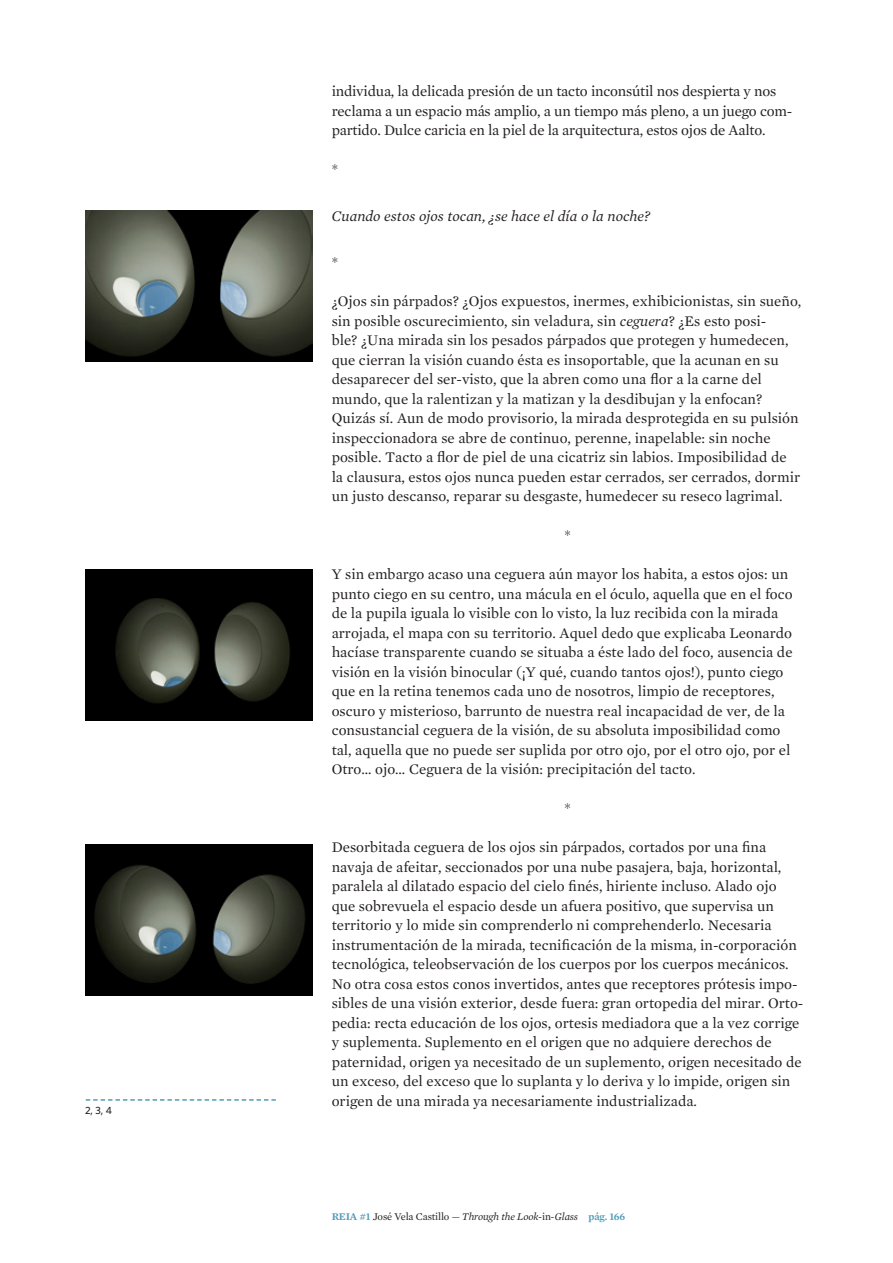
<style>
.page{position:relative;width:893px;height:1263px;background:#fff}
.page>*{position:absolute;margin:0;border:0;box-sizing:border-box;transform-origin:0 0}
.t1{font:15px/19.5px "Mercury Text G1";color:#231f20}
.t2{font:italic 15px "Mercury Text G1";color:#231f20}
.t3{font:italic 10.5px "Mercury Text G1";letter-spacing:-.015em;color:#231f20}
.t4{font:500 10.5px "Whitney";color:#231f20}
.s1{font-style:italic}
.s2{font-weight:600;font-style:normal;color:#509cb9}
.s3{font-style:normal}
</style>
<div class="page">
<img style="left:85px;top:210px;width:227px;height:151px">
<img style="left:85px;top:569px;width:227px;height:151px">
<img style="left:85px;top:844px;width:227px;height:151px">
<svg style="left:86px;top:1099px;width:190px;height:1px"></svg>
<p class="t4" style="left:85px;top:1103px;width:29px">2, 3, 4</p>
<p class="t1" style="left:332px;top:81px;width:462px">individua, la delicada presión de un tacto inconsútil nos despierta y nos reclama a un espacio más amplio, a un tiempo más pleno, a un juego com&shy;partido. Dulce caricia en la piel de la arquitectura, estos ojos de Aalto.</p>
<p class="t1" style="left:332px;top:159px;width:8px">*</p>
<p class="t2" style="left:332px;top:207px;width:320px">Cuando estos ojos tocan, ¿se hace el día o la noche?</p>
<p class="t1" style="left:332px;top:252px;width:8px">*</p>
<p class="t1" style="left:332px;top:291px;width:471px">¿Ojos sin párpados? ¿Ojos expuestos, inermes, exhibicionistas, sin sueño, sin posible oscurecimiento, sin veladura, sin <span class="s1">ceguera</span>? ¿Es esto posi-<br>ble? ¿Una mirada sin los pesados párpados que protegen y humedecen, que cierran la visión cuando ésta es insoportable, que la acunan en su desaparecer del ser-visto, que la abren como una flor a la carne del mundo, que la ralentizan y la matizan y la desdibujan y la enfocan?<br>Quizás sí. Aun de modo provisorio, la mirada desprotegida en su pulsión inspeccionadora se abre de continuo, perenne, inapelable: sin noche posible. Tacto a flor de piel de una cicatriz sin labios. Imposibilidad de la clausura, estos ojos nunca pueden estar cerrados, ser cerrados, dormir un justo descanso, reparar su desgaste, humedecer su reseco lagrimal.</p>
<p class="t1" style="left:564px;top:525px;width:8px">*</p>
<p class="t1" style="left:332px;top:564px;width:463px">Y sin embargo acaso una ceguera aún mayor los habita, a estos ojos: un punto ciego en su centro, una mácula en el óculo, aquella que en el foco de la pupila iguala lo visible con lo visto, la luz recibida con la mirada arrojada, el mapa con su territorio. Aquel dedo que explicaba Leonardo hacíase transparente cuando se situaba a éste lado del foco, ausencia de visión en la visión binocular (¡Y qué, cuando tantos ojos!), punto ciego que en la retina tenemos cada uno de nosotros, limpio de receptores, oscuro y misterioso, barrunto de nuestra real incapacidad de ver, de la consustancial ceguera de la visión, de su absoluta imposibilidad como tal, aquella que no puede ser suplida por otro ojo, por el otro ojo, por el Otro… ojo… Ceguera de la visión: precipitación del tacto.</p>
<p class="t1" style="left:564px;top:798px;width:8px">*</p>
<p class="t1" style="left:332px;top:837px;width:473px">Desorbitada ceguera de los ojos sin párpados, cortados por una fina navaja de afeitar, seccionados por una nube pasajera, baja, horizontal, paralela al dilatado espacio del cielo finés, hiriente incluso. Alado ojo que sobrevuela el espacio desde un afuera positivo, que supervisa un territorio y lo mide sin comprenderlo ni comprehenderlo. Necesaria instrumentación de la mirada, tecnificación de la misma, in-corporación tecnológica, teleobservación de los cuerpos por los cuerpos mecánicos.<br>No otra cosa estos conos invertidos, antes que receptores prótesis impo&shy;sibles de una visión exterior, desde fuera: gran ortopedia del mirar. Orto&shy;pedia: recta educación de los ojos, ortesis mediadora que a la vez corrige y suplementa. Suplemento en el origen que no adquiere derechos de paternidad, origen ya necesitado de un suplemento, origen necesitado de un exceso, del exceso que lo suplanta y lo deriva y lo impide, origen sin origen de una mirada ya necesariamente industrializada.</p>
<p class="t3" style="left:332px;top:1210px;width:295px"><span class="s2">REIA #1</span> <span class="s3">José Vela Castillo —</span> Through the Look-<span class="s3">in</span>-Glass <span class="s2">pág. 166</span></p>
</div>
